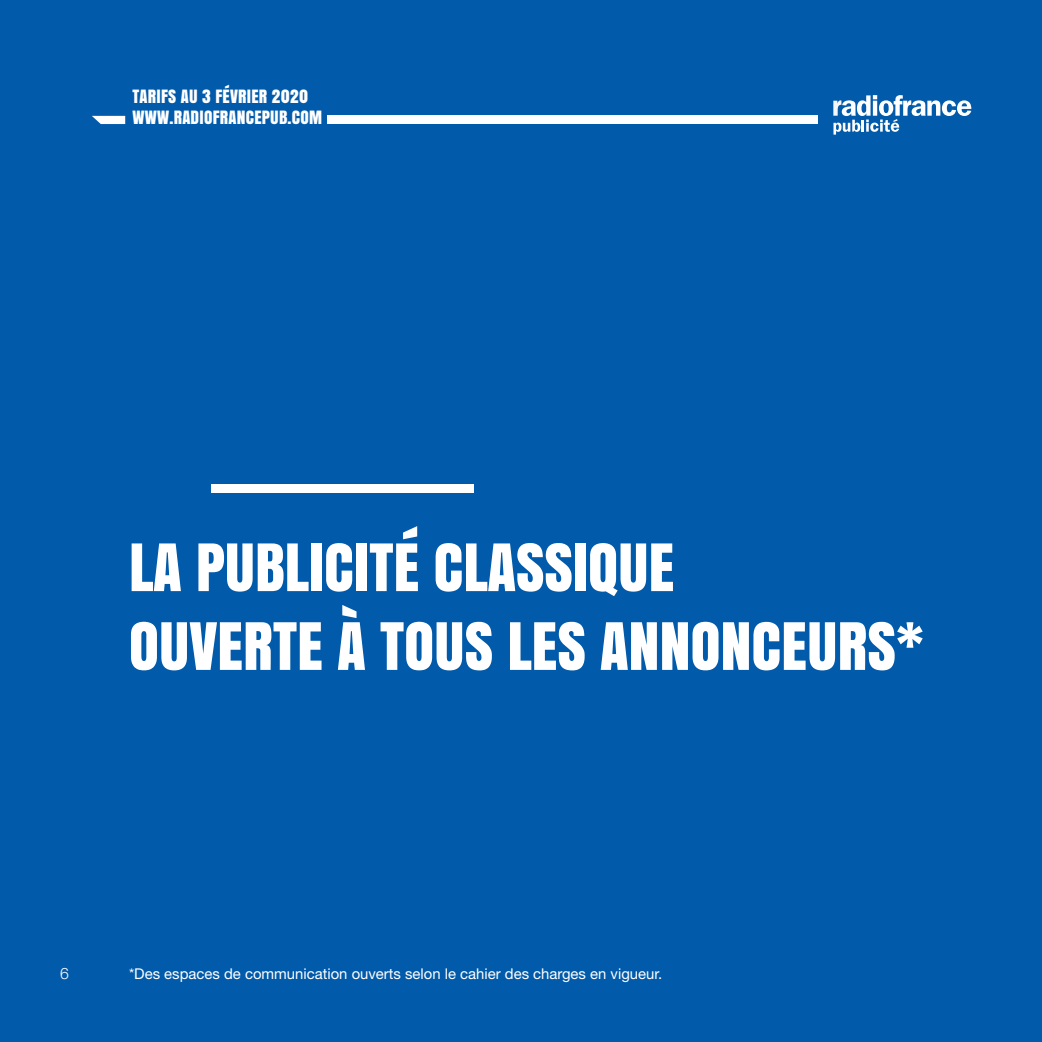
<style>
.page{position:relative;width:1042px;height:1042px;background:#015aaa}
.page>*{position:absolute;margin:0;border:0;box-sizing:border-box;transform-origin:0 0}
.t1{font:61.25px/78.8px "Anton";color:#fff}
.t2{font:17.32px/20.7px "Anton";letter-spacing:.015em;color:#fff}
.t3{font:300 15.75px "Helvetica Neue";color:#fff}
.t4{font:14.88px "Helvetica Neue";color:#fff}
</style>
<div class="page">
<div style="left:211px;top:484px;width:263px;height:8px;background:#fff"></div>
<div style="left:327px;top:116px;width:490px;height:8px;background:#fff"></div>
<svg style="left:833px;top:95px;width:138px;height:40px"></svg>
<svg style="left:92px;top:116px;width:33px;height:8px"></svg>
<p class="t2" style="left:132px;top:87px;width:191px">TARIFS AU 3 FÉVRIER 2020<br>WWW.RADIOFRANCEPUB.COM</p>
<h1 class="t1" style="left:129px;top:530px;width:796px">LA PUBLICITÉ CLASSIQUE<br>OUVERTE À TOUS LES ANNONCEURS*</h1>
<p class="t3" style="left:60px;top:960px;width:10px">6</p>
<p class="t4" style="left:129px;top:968px;width:535px">*Des espaces de communication ouverts selon le cahier des charges en vigueur.</p>
</div>
